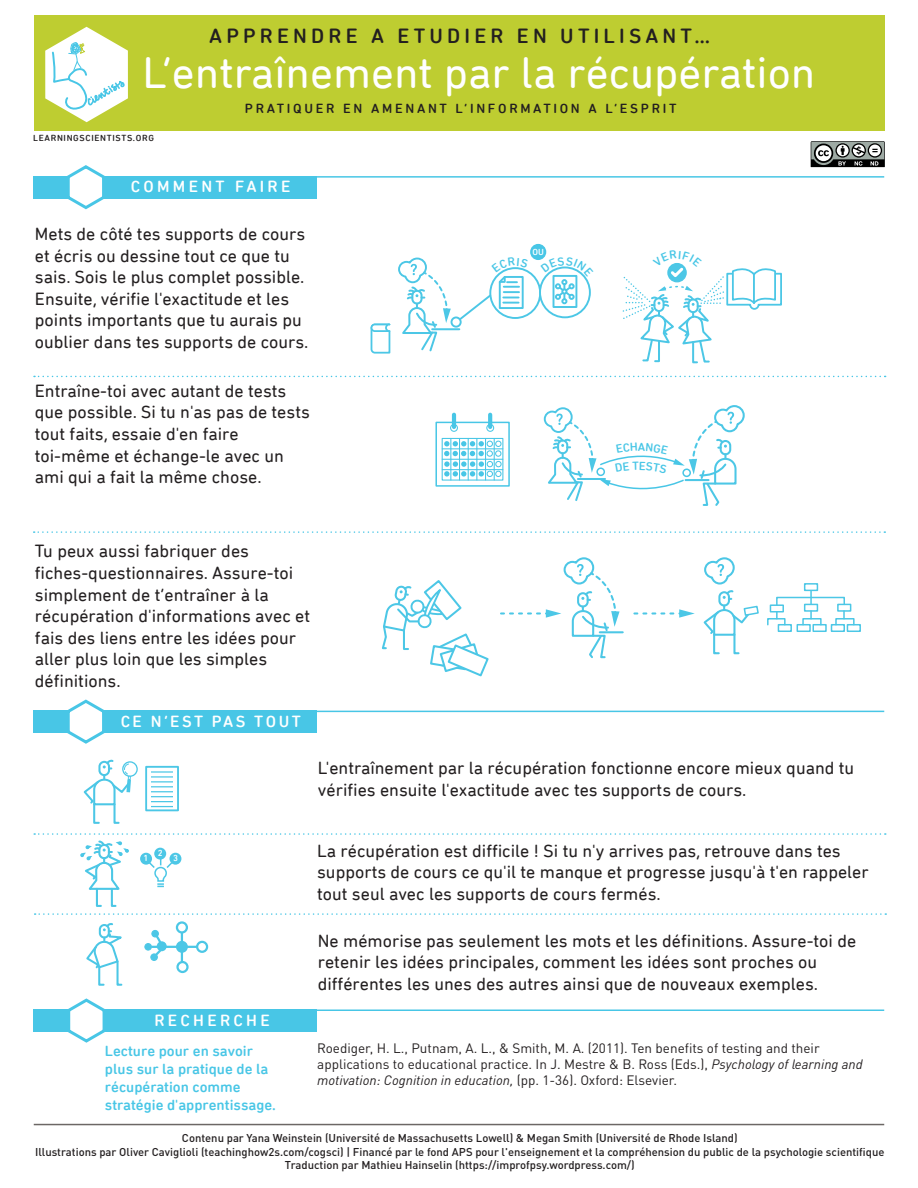
<style>
.page{position:relative;width:918px;height:1188px;background:#fff}
.page>*{position:absolute;margin:0;border:0;box-sizing:border-box;transform-origin:0 0}
.t1{font:45px "DIN Next Rounded LT Pro";color:#fff}
.t2{font:500 21px "DIN Next Rounded LT Pro";letter-spacing:.2em;color:#231f20}
.t3{font:18px/21.6px "DIN Next Rounded LT Pro";color:#231f20}
.t4{font:500 16.5px "DIN Next Rounded LT Pro";letter-spacing:.2em;color:#fff}
.t5{font:500 16.5px "DIN Next Rounded LT Pro";letter-spacing:.15em;color:#fff}
.t6{font:500 15px/18px "DIN Next Rounded LT Pro";color:#48c6e6}
.t7{font:13.5px/16.2px "DINOT";color:#231f20}
.t8{font:500 13.5px "DIN Next Rounded LT Pro";letter-spacing:.2em;color:#231f20}
.t9{font:500 11.25px/13.5px "DINOT";color:#231f20;text-align:center}
.t10{font:500 9px "DIN Next Rounded LT Pro";letter-spacing:.075em;color:#231f20}
.t11{font:500 9px "DIN Next Rounded LT Pro";color:#fff}
.s1{font-style:italic}
</style>
<div class="page">
<div style="left:530px;top:244px;width:16px;height:16px;background:#48c6e6;border-radius:50%"></div>
<svg style="left:540px;top:267px;width:50px;height:50px"></svg>
<div style="left:539px;top:266px;width:52px;height:52px;border:2px solid #4cc7e6;border-radius:50%"></div>
<div style="left:145px;top:766px;width:34px;height:45px;background:#fff;border:2px solid #4cc7e6"></div>
<div style="left:150px;top:771px;width:25px;height:36px;border:1px solid #4cc7e6"></div>
<svg style="left:151px;top:781px;width:22px;height:21px"></svg>
<hr style="left:150px;top:776px;width:24px;height:2px;background:#4cc7e6">
<hr style="left:149px;top:770px;width:2px;height:38px;background:#fff">
<hr style="left:173px;top:771px;width:3px;height:37px;background:#fff">
<div style="left:34px;top:176px;width:283px;height:22px;background:#48c6e6"></div>
<div style="left:34px;top:15px;width:850px;height:115px;background:#becd31"></div>
<hr style="left:34px;top:1124px;width:850px;height:1px;background:#6c6765">
<svg style="left:64px;top:165px;width:43px;height:45px"></svg>
<div style="left:34px;top:711px;width:283px;height:22px;background:#48c6e6"></div>
<svg style="left:64px;top:699px;width:43px;height:45px"></svg>
<div style="left:34px;top:1009px;width:283px;height:23px;background:#48c6e6"></div>
<svg style="left:68px;top:998px;width:37px;height:45px"></svg>
<div style="left:122px;top:761px;width:16px;height:16px;border:1px solid #4cc7e6;border-radius:50%"></div>
<svg style="left:83px;top:760px;width:48px;height:64px"></svg>
<svg style="left:86px;top:923px;width:37px;height:63px"></svg>
<div style="left:176px;top:941px;width:12px;height:12px;background:#4cc7e6;border-radius:50%"></div>
<div style="left:176px;top:921px;width:12px;height:13px;border:2px solid #4cc7e6;border-radius:50%"></div>
<div style="left:144px;top:943px;width:8px;height:8px;border:1px solid #4cc7e6;border-radius:50%"></div>
<div style="left:152px;top:930px;width:6px;height:7px;background:#4cc7e6;border-radius:50%"></div>
<div style="left:151px;top:930px;width:8px;height:7px;border:1px solid #4cc7e6;border-radius:50%"></div>
<div style="left:176px;top:961px;width:13px;height:12px;border:2px solid #4cc7e6;border-radius:50%"></div>
<div style="left:196px;top:941px;width:12px;height:12px;border:2px solid #4cc7e6;border-radius:50%"></div>
<hr style="left:181px;top:932px;width:2px;height:30px;background:#4cc7e6">
<hr style="left:163px;top:946px;width:34px;height:2px;background:#4cc7e6">
<svg style="left:145px;top:933px;width:20px;height:28px"></svg>
<svg style="left:34px;top:376px;width:852px;height:1px"></svg>
<svg style="left:34px;top:531px;width:851px;height:2px"></svg>
<svg style="left:34px;top:833px;width:852px;height:82px"></svg>
<svg style="left:370px;top:323px;width:21px;height:31px"></svg>
<div style="left:553px;top:275px;width:24px;height:33px;border:2px solid #4cc7e6"></div>
<svg style="left:382px;top:580px;width:107px;height:97px"></svg>
<svg style="left:634px;top:609px;width:61px;height:9px"></svg>
<hr style="left:600px;top:631px;width:23px;height:2px;background:#4cc7e6">
<svg style="left:501px;top:557px;width:119px;height:102px"></svg>
<svg style="left:804px;top:583px;width:14px;height:8px"></svg>
<svg style="left:846px;top:604px;width:5px;height:8px"></svg>
<svg style="left:797px;top:626px;width:14px;height:6px"></svg>
<svg style="left:812px;top:626px;width:15px;height:6px"></svg>
<svg style="left:703px;top:557px;width:56px;height:98px"></svg>
<svg style="left:831px;top:626px;width:14px;height:6px"></svg>
<svg style="left:847px;top:624px;width:14px;height:8px"></svg>
<div style="left:835px;top:618px;width:20px;height:7px;border:2px solid #4cc7e6"></div>
<svg style="left:778px;top:626px;width:14px;height:6px"></svg>
<svg style="left:767px;top:591px;width:79px;height:35px"></svg>
<div style="left:435px;top:422px;width:75px;height:65px;border:2px solid #48c6e6"></div>
<div style="left:442px;top:438px;width:61px;height:43px;border:1px solid #48c6e6"></div>
<hr style="left:442px;top:469px;width:61px;height:1px;background:#48c6e6">
<hr style="left:442px;top:459px;width:61px;height:1px;background:#48c6e6">
<hr style="left:442px;top:448px;width:61px;height:1px;background:#48c6e6">
<hr style="left:494px;top:438px;width:1px;height:42px;background:#48c6e6">
<hr style="left:485px;top:438px;width:1px;height:42px;background:#48c6e6">
<hr style="left:476px;top:438px;width:1px;height:42px;background:#48c6e6">
<hr style="left:468px;top:438px;width:1px;height:42px;background:#48c6e6">
<hr style="left:459px;top:438px;width:1px;height:42px;background:#48c6e6">
<hr style="left:450px;top:438px;width:1px;height:42px;background:#48c6e6">
<div style="left:495px;top:441px;width:7px;height:6px;border:1px solid #48c6e6;border-radius:50%"></div>
<div style="left:495px;top:461px;width:7px;height:6px;border:1px solid #48c6e6;border-radius:50%"></div>
<svg style="left:444px;top:441px;width:57px;height:36px"></svg>
<div style="left:495px;top:471px;width:7px;height:6px;border:1px solid #48c6e6;border-radius:50%"></div>
<div style="left:450px;top:424px;width:8px;height:8px;border:1px solid #48c6e6;border-radius:50%"></div>
<div style="left:486px;top:424px;width:8px;height:8px;border:1px solid #48c6e6;border-radius:50%"></div>
<hr style="left:452px;top:415px;width:4px;height:12px;background:#48c6e6">
<svg style="left:488px;top:415px;width:4px;height:12px"></svg>
<hr style="left:317px;top:176px;width:567px;height:2px;background:#48c6e6">
<hr style="left:317px;top:711px;width:567px;height:1px;background:#48c6e6">
<hr style="left:317px;top:1010px;width:567px;height:1px;background:#48c6e6">
<svg style="left:45px;top:27px;width:83px;height:95px"></svg>
<svg style="left:811px;top:141px;width:74px;height:26px"></svg>
<svg style="left:398px;top:257px;width:130px;height:95px"></svg>
<svg style="left:541px;top:257px;width:50px;height:47px"></svg>
<svg style="left:622px;top:263px;width:160px;height:101px"></svg>
<svg style="left:543px;top:405px;width:202px;height:101px"></svg>
<p class="t2" style="left:209px;top:23px;width:502px">APPRENDRE A ETUDIER EN UTILISANT…</p>
<h1 class="t1" style="left:142px;top:47px;width:675px">L’entraînement par la récupération</h1>
<p class="t10" style="left:33px;top:133px;width:122px">LEARNINGSCIENTISTS.ORG</p>
<p class="t8" style="left:245px;top:101px;width:433px">PRATIQUER EN AMENANT L’INFORMATION A L’ESPRIT</p>
<p class="t4" style="left:131px;top:177px;width:161px">COMMENT FAIRE</p>
<p class="t3" style="left:35px;top:223px;width:275px">Mets de côté tes supports de cours et écris ou dessine tout ce que tu sais. Sois le plus complet possible.<br>Ensuite, vérifie l'exactitude et les points importants que tu aurais pu oublier dans tes supports de cours.</p>
<p class="t3" style="left:35px;top:380px;width:277px">Entraîne-toi avec autant de tests que possible. Si tu n'as pas de tests tout faits, essaie d'en faire toi-même et échange-le avec un ami qui a fait la même chose.</p>
<p class="t11" style="left:532px;top:246px;width:13px">OU</p>
<p class="t3" style="left:35px;top:540px;width:277px">Tu peux aussi fabriquer des fiches-questionnaires. Assure-toi simplement de t’entraîner à la récupération d'informations avec et fais des liens entre les idées pour aller plus loin que les simples définitions.</p>
<p class="t5" style="left:121px;top:712px;width:182px">CE N’EST PAS TOUT</p>
<p class="t3" style="left:318px;top:757px;width:538px">L'entraînement par la récupération fonctionne encore mieux quand tu vérifies ensuite l'exactitude avec tes supports de cours.</p>
<p class="t11" style="left:144px;top:853px;width:6px">1</p>
<p class="t11" style="left:158px;top:848px;width:6px">2</p>
<p class="t11" style="left:173px;top:853px;width:6px">3</p>
<p class="t4" style="left:154px;top:1011px;width:117px">RECHERCHE</p>
<p class="t6" style="left:105px;top:1042px;width:172px">Lecture pour en savoir plus sur la pratique de la récupération comme stratégie d'apprentissage.</p>
<p class="t3" style="left:317px;top:840px;width:553px">La récupération est difficile ! Si tu n'y arrives pas, retrouve dans tes supports de cours ce qu'il te manque et progresse jusqu'à t'en rappeler tout seul avec les supports de cours fermés.</p>
<p class="t3" style="left:318px;top:930px;width:540px">Ne mémorise pas seulement les mots et les définitions. Assure-toi de retenir les idées principales, comment les idées sont proches ou différentes les unes des autres ainsi que de nouveaux exemples.</p>
<p class="t7" style="left:317px;top:1040px;width:547px">Roediger, H. L., Putnam, A. L., &amp; Smith, M. A. (2011). Ten benefits of testing and their applications to educational practice. In J. Mestre &amp; B. Ross (Eds.), <span class="s1">Psychology of learning and motivation: Cognition in education,</span> (pp. 1-36). Oxford: Elsevier.</p>
<p class="t9" style="left:35px;top:1131px;width:851px">Contenu par Yana Weinstein (Université de Massachusetts Lowell) &amp; Megan Smith (Université de Rhode Island)<br>Illustrations par Oliver Caviglioli (teachinghow2s.com/cogsci) | Financé par le fond APS pour l'enseignement et la compréhension du public de la psychologie scientifique<br>Traduction par Mathieu Hainselin (https://improfpsy.wordpress.com/)</p>
</div>
